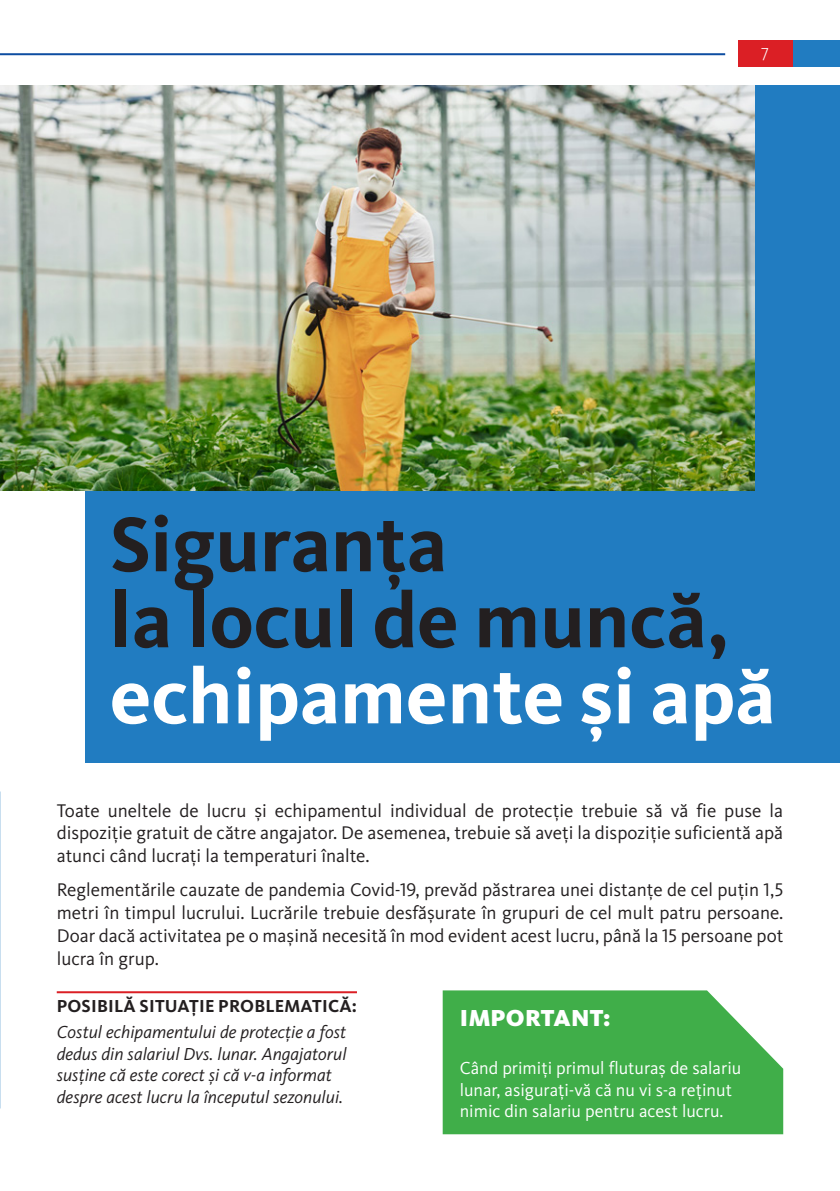
<style>
.page{position:relative;width:840px;height:1191px;background:#fff}
.page>*{position:absolute;margin:0;border:0;box-sizing:border-box;transform-origin:0 0}
.Headline{font:700 80px/76px "Kievit Pro";color:#fff}
.Headline-2{font:700 80px "Kievit Pro";color:#231f20}
.t1{font:900 24px "Kievit Pro";letter-spacing:.01em;color:#fff}
.t2{font:19px/22.8px "Kievit Pro";color:#231f20;text-align:justify}
.t3{font:italic 18px/21.6px "Kievit Pro";color:#231f20}
.t4{font:18px/21.6px "Kievit Pro";color:#fff}
.t5{font:700 18px "Kievit Pro";letter-spacing:.01em;color:#231f20}
.t6{font:300 18px "Kievit Pro";color:#fff}
.s1{color:#231f20}
</style>
<div class="page">
<div style="left:791px;top:40px;width:48px;height:26px;background:#217cc1"></div>
<div style="left:737px;top:40px;width:54px;height:26px;background:#db1f25"></div>
<hr style="left:0;top:53px;width:724px;height:2px;background:#0d4da1">
<hr style="left:57px;top:991px;width:300px;height:2px;background:#db1f25">
<svg style="left:442px;top:990px;width:340px;height:144px;fill:#40ae49"></svg>
<div style="left:85px;top:85px;width:754px;height:678px;background:#217cc1"></div>
<img style="left:0;top:85px;width:754px;height:405px">
<p class="t6" style="left:760px;top:43px;width:9px">7</p>
<p class="Headline-2" style="left:110px;top:496px;width:338px">Siguranța</p>
<p class="Headline" style="left:110px;top:582px;width:666px"><span class="s1">la locul de muncă, </span>echipamente și apă</p>
<p class="t2" style="left:57px;top:798px;width:727px">Toate uneltele de lucru și echipamentul individual de protecție trebuie să vă fie puse la dispoziție gratuit de către angajator. De asemenea, trebuie să aveți la dispoziție suficientă apă atunci când lucrați la temperaturi înalte.</p>
<p class="t2" style="left:57px;top:878px;width:727px">Reglementările cauzate de pandemia Covid-19, prevăd păstrarea unei distanțe de cel puțin 1,5 metri în timpul lucrului. Lucrările trebuie desfășurate în grupuri de cel mult patru persoane.<br>Doar dacă activitatea pe o mașină necesită în mod evident acest lucru, până la 15 persoane pot lucra în grup.</p>
<p class="t5" style="left:57px;top:995px;width:301px">POSIBILĂ SITUAȚIE PROBLEMATICĂ:</p>
<p class="t3" style="left:57px;top:1021px;width:291px">Costul echipamentului de protecție a fost dedus din salariul Dvs. lunar. Angajatorul susține că este corect și că v-a informat despre acest lucru la începutul sezonului.</p>
<p class="t1" style="left:459px;top:1003px;width:152px">IMPORTANT:</p>
<p class="t4" style="left:459px;top:1057px;width:283px">Când primiți primul fluturaș de salariu lunar, asigurați-vă că nu vi s-a reținut nimic din salariu pentru acest lucru.</p>
</div>
